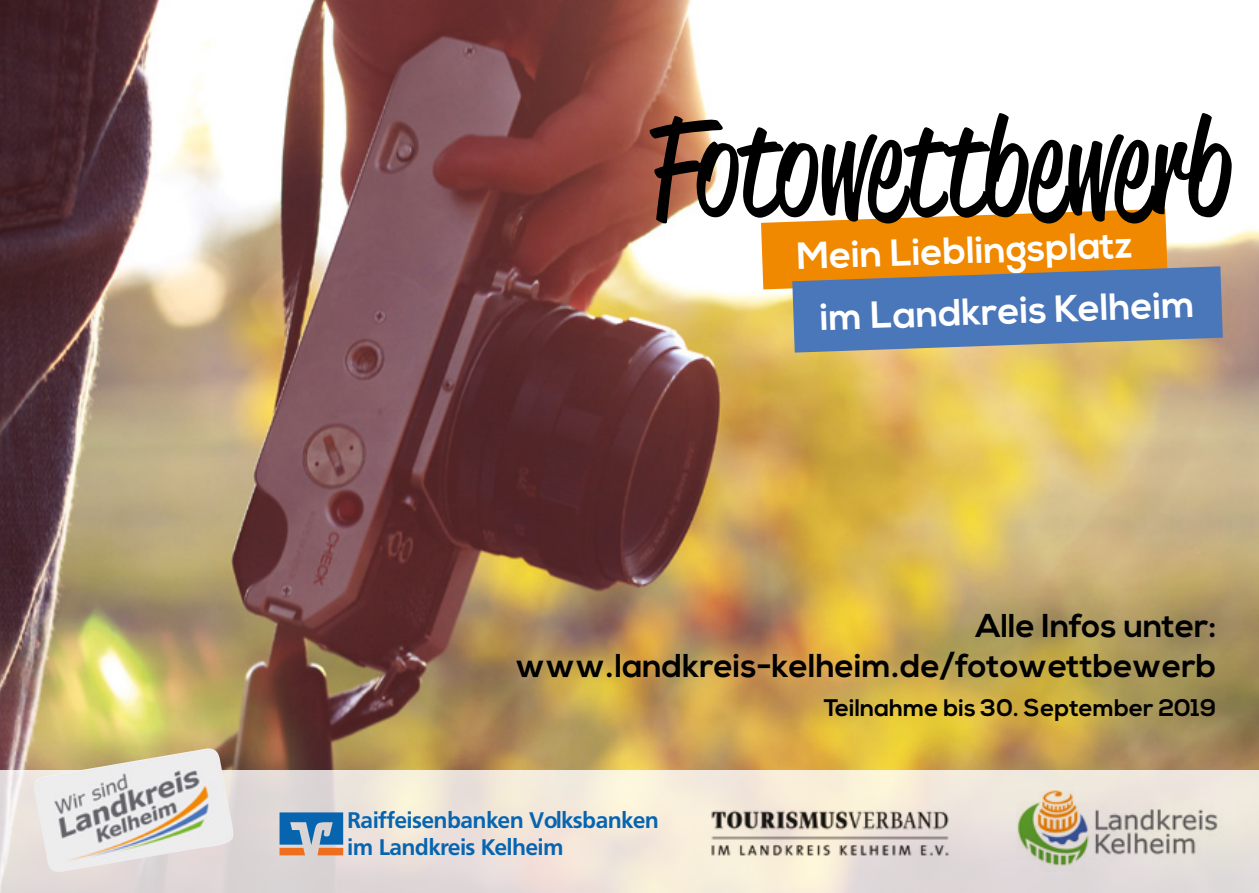
<style>
.page{position:relative;width:1259px;height:893px;background:#fff}
.page>*{position:absolute;margin:0;border:0;box-sizing:border-box;transform-origin:0 0}
.t1{font:135px "Reklame Script Regular DEMO";color:#000}
.t2{font:700 37.8px/61.8px "Nexa";color:#fff}
.t3{font:700 33px/39.6px "Nexa";color:#000;text-align:right}
.t4{font:700 24px "Nexa";color:#000}
.t5{font:700 22.2px/27px "Frutiger VR";color:#0765b0}
</style>
<div class="page">
<img style="left:0;top:0;width:1259px;height:770px">
<svg style="left:761px;top:209px;width:461px;height:144px;background:#a38e74"></svg>
<svg style="left:0;top:770px;width:1259px;height:123px;background:#ebe2d9"></svg>
<img style="left:1005px;top:782px;width:225px;height:90px">
<img style="left:700px;top:803px;width:259px;height:61px">
<svg style="left:279px;top:812px;width:64px;height:43px;background:#6789a8"></svg>
<img style="left:33px;top:748px;width:202px;height:125px">
<h1 class="t1" style="left:649px;top:110px;width:584px">Fotowettbewerb</h1>
<p class="t2" style="left:817px;top:226px;width:377px;text-indent:-21px;rotate:-2deg">Mein Lieblingsplatz<br>im Landkreis Kelheim</p>
<p class="t3" style="left:515px;top:607px;width:702px">Alle Infos unter: www.landkreis-kelheim.de/fotowettbewerb</p>
<p class="t4" style="left:823px;top:694px;width:394px">Teilnahme bis 30. September 2019</p>
<p class="t5" style="left:347px;top:807px;width:313px">Raiffeisenbanken Volksbanken im Landkreis Kelheim</p>
</div>
